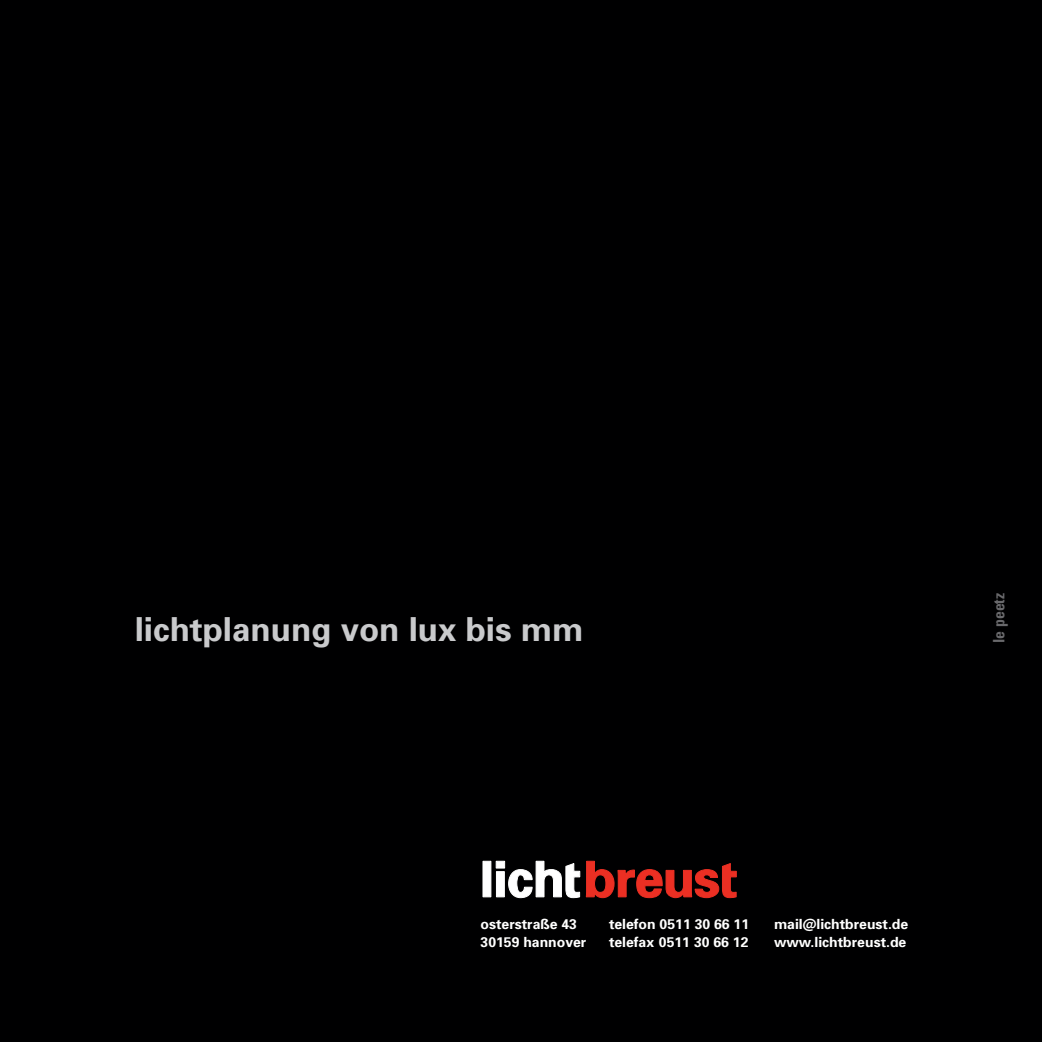
<style>
.page{position:relative;width:1042px;height:1042px;background:#000001}
.page>*{position:absolute;margin:0;border:0;box-sizing:border-box;transform-origin:0 0}
.t1{font:700 33.07px "Univers";color:#c9cacc}
.t2{font:700 condensed 15.75px "Univers";color:#69696c}
.t3{font:700 14px/17.5px "Univers";color:#fff}
</style>
<div class="page">
<div style="left:482px;top:861px;width:9px;height:36px;background:#fff;border:1px solid #fff"></div>
<svg style="left:495px;top:860px;width:242px;height:38px"></svg>
<h1 class="t1" style="left:135px;top:607px;width:450px">lichtplanung von lux bis mm</h1>
<p class="t2" style="left:989px;top:643px;width:51px;rotate:-90deg">le peetz</p>
<p class="t3" style="left:480px;top:915px;width:107px">osterstraße 43<br>30159 hannover</p>
<p class="t3" style="left:774px;top:915px;width:136px">mail@lichtbreust.de www.lichtbreust.de</p>
<p class="t3" style="left:609px;top:915px;width:142px">telefon 0511 30 66 11 telefax 0511 30 66 12</p>
</div>
